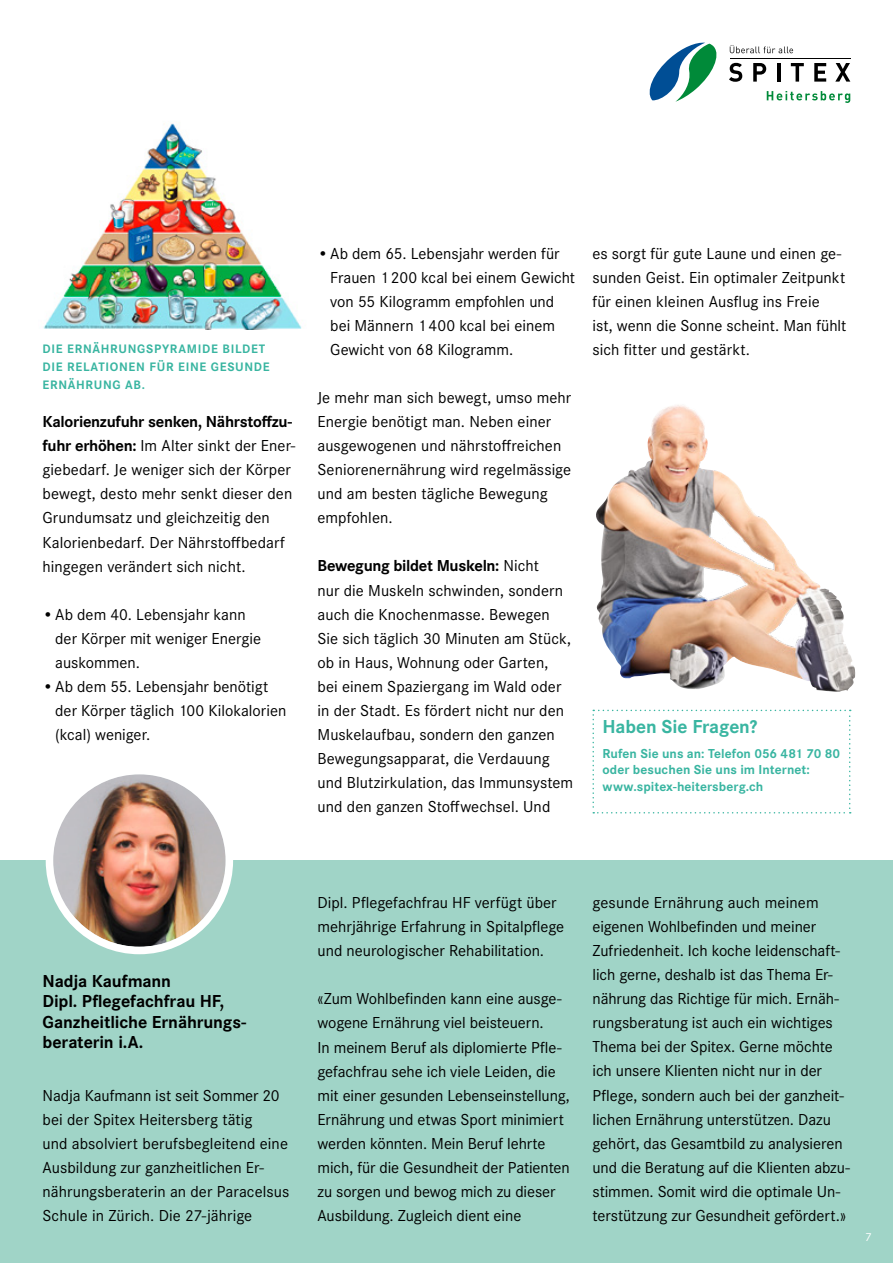
<style>
.page{position:relative;width:893px;height:1263px;background:#fff}
.page>*{position:absolute;margin:0;border:0;box-sizing:border-box;transform-origin:0 0}
.t1{font:700 19.5px "Corporate S";letter-spacing:-.005em;color:#39b5a1}
.t2{font:700 18px/20.2px "Corporate S";letter-spacing:-.005em;color:#000}
.t3{font:16.5px/24px "Corporate S";color:#000}
.t4{font:700 13.5px/16.5px "Corporate S";letter-spacing:.005em;color:#39b5a1}
.t5{font:700 12.75px/18px "Corporate S";letter-spacing:.055em;color:#39b5a1}
.t6{font:12px "Corporate S";color:#fff}
.s1{font-weight:700}
</style>
<div class="page">
<div style="left:0;top:860px;width:893px;height:403px;background:#a0d4c7"></div>
<svg style="left:649px;top:43px;width:201px;height:60px"></svg>
<img style="left:43px;top:123px;width:259px;height:207px">
<svg style="left:592px;top:710px;width:259px;height:103px"></svg>
<img style="left:596px;top:405px;width:260px;height:287px">
<div style="left:49px;top:771px;width:180px;height:179px;background:#fff;border-radius:50%"></div>
<img style="left:53px;top:774px;width:173px;height:173px;border-radius:86px">
<div style="left:46px;top:767px;width:187px;height:187px;border:8px solid #fff;border-radius:50%"></div>
<p class="t5" style="left:43px;top:340px;width:229px">DIE ERNÄHRUNGSPYRAMIDE BILDET<br>DIE RELATIONEN FÜR EINE GESUNDE<br>ERNÄHRUNG AB.</p>
<p class="t3" style="left:43px;top:409px;width:254px"><span class="s1">Kalorienzufuhr senken, Nährstoffzu&shy;fuhr erhöhen:</span> Im Alter sinkt der Ener&shy;giebedarf. Je weniger sich der Körper bewegt, desto mehr senkt dieser den Grundumsatz und gleichzeitig den Kalorienbedarf. Der Nährstoffbedarf hingegen verändert sich nicht.</p>
<p class="t3" style="left:55px;top:601px;width:207px;text-indent:-13px">•Ab dem 40. Lebensjahr kann der Körper mit weniger Energie auskommen.</p>
<p class="t3" style="left:55px;top:674px;width:233px;text-indent:-13px">•Ab dem 55. Lebensjahr benötigt der Körper täglich 100 Kilokalorien (kcal) weniger.</p>
<p class="t3" style="left:330px;top:241px;width:246px;text-indent:-13px">•Ab dem 65. Lebensjahr werden für<br>Frauen 1 200 kcal bei einem Gewicht von 55 Kilogramm empfohlen und bei Männern 1 400 kcal bei einem<br>Gewicht von 68 Kilogramm.</p>
<p class="t3" style="left:317px;top:385px;width:255px">Je mehr man sich bewegt, umso mehr<br>Energie benötigt man. Neben einer ausgewogenen und nährstoffreichen<br>Seniorenernährung wird regelmässige und am besten tägliche Bewegung empfohlen.</p>
<p class="t3" style="left:317px;top:553px;width:257px"><span class="s1">Bewegung bildet Muskeln:</span> Nicht<br>nur die Muskeln schwinden, sondern auch die Knochenmasse. Bewegen Sie sich täglich 30 Minuten am Stück, ob in Haus, Wohnung oder Garten,<br>bei einem Spaziergang im Wald oder in der Stadt. Es fördert nicht nur den Muskelaufbau, sondern den ganzen Bewegungsapparat, die Verdauung und Blutzirkulation, das Immunsystem und den ganzen Stoffwechsel. Und</p>
<p class="t3" style="left:592px;top:241px;width:255px">es sorgt für gute Laune und einen ge&shy;sunden Geist. Ein optimaler Zeitpunkt für einen kleinen Ausflug ins Freie<br>ist, wenn die Sonne scheint. Man fühlt sich fitter und gestärkt.</p>
<p class="t1" style="left:602px;top:713px;width:156px">Haben Sie Fragen?</p>
<p class="t4" style="left:602px;top:745px;width:239px">Rufen Sie uns an: Telefon 056 481 70 80 oder besuchen Sie uns im Internet: www.spitex-heitersberg.ch</p>
<p class="t2" style="left:43px;top:970px;width:205px">Nadja Kaufmann<br>Dipl. Pflegefachfrau HF,<br>Ganzheitliche Ernährungs&shy;beraterin i.A.</p>
<p class="t3" style="left:43px;top:1082px;width:248px">Nadja Kaufmann ist seit Sommer 20 bei der Spitex Heitersberg tätig<br>und absolviert berufsbegleitend eine Ausbildung zur ganzheitlichen Er&shy;nährungsberaterin an der Paracelsus Schule in Zürich. Die 27-jährige</p>
<p class="t3" style="left:317px;top:890px;width:248px">Dipl. Pflegefachfrau HF verfügt über mehrjährige Erfahrung in Spitalpflege und neurologischer Rehabilitation.</p>
<p class="t3" style="left:317px;top:986px;width:254px">«Zum Wohlbefinden kann eine ausge&shy;wogene Ernährung viel beisteuern.<br>In meinem Beruf als diplomierte Pfle&shy;gefachfrau sehe ich viele Leiden, die mit einer gesunden Lebenseinstellung, Ernährung und etwas Sport minimiert werden könnten. Mein Beruf lehrte mich, für die Gesundheit der Patienten zu sorgen und bewog mich zu dieser Ausbildung. Zugleich dient eine</p>
<p class="t3" style="left:592px;top:890px;width:259px">gesunde Ernährung auch meinem eigenen Wohlbefinden und meiner Zufriedenheit. Ich koche leidenschaft&shy;lich gerne, deshalb ist das Thema Er&shy;nährung das Richtige für mich. Ernäh&shy;rungsberatung ist auch ein wichtiges Thema bei der Spitex. Gerne möchte ich unsere Klienten nicht nur in der Pflege, sondern auch bei der ganzheit&shy;lichen Ernährung unterstützen. Dazu gehört, das Gesamtbild zu analysieren und die Beratung auf die Klienten abzu&shy;stimmen. Somit wird die optimale Un&shy;terstützung zur Gesundheit gefördert.»</p>
<p class="t6" style="left:865px;top:1229px;width:8px">7</p>
</div>
